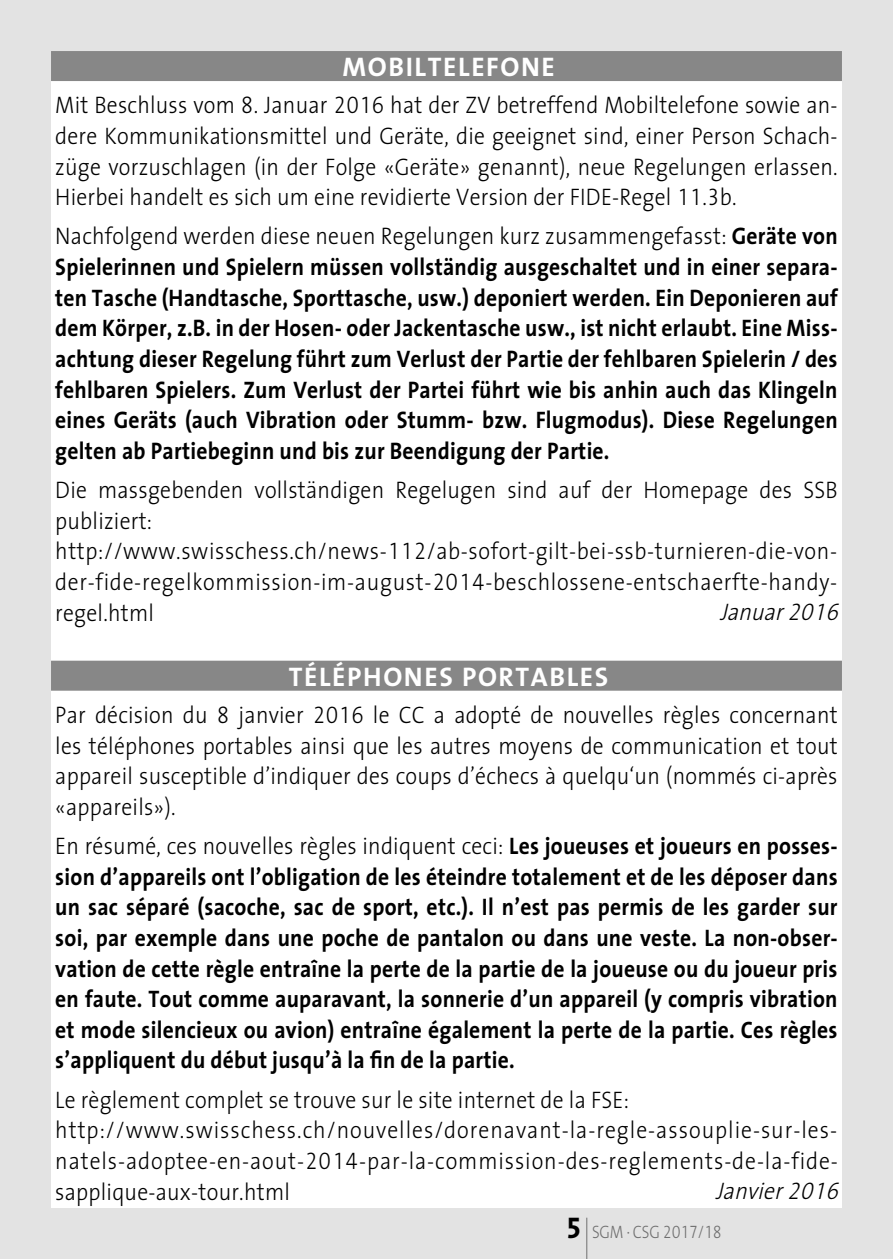
<style>
.page{position:relative;width:893px;height:1259px;background:#e3e3e3}
.page>*{position:absolute;margin:0;border:0;box-sizing:border-box;transform-origin:0 0}
.t1{font:27px "The Sans 7 Bold Tab";letter-spacing:.06em;color:#fff}
.t2{font:24px/30.6px "The Sans 7 Bold Tab";letter-spacing:.01em;color:#000;text-align:justify;scale:.9 1}
.t3{font:24px/30.6px "The Sans 3 Light Tab";letter-spacing:.01em;color:#000;text-align:justify;scale:.9 1}
.t4{font:24px/30.6px "The Sans 3 Light Tab";letter-spacing:.03em;color:#000;scale:.9 1}
.t5{font:24px/30.6px "The Sans 3 Light Tab";letter-spacing:.04em;color:#000;scale:.9 1}
.t6{font:italic 24px "The Sans 3 Light Tab";color:#000;scale:.9 1}
.t7{font:18px "The Sans 3 Light Tab";letter-spacing:-.01em;color:#6f6f6f;scale:.85 1}
.s1{font-family:"The Sans 7 Bold Tab"}
.s2{font-family:"The Sans 7 Bold Tab";font-size:30px;color:#000}
</style>
<div class="page">
<hr style="left:586px;top:1217px;width:1px;height:42px;background:#6f6f6f">
<div style="left:51px;top:51px;width:791px;height:1157px;background:#fff"></div>
<div style="left:51px;top:51px;width:791px;height:30px;background:#878787"></div>
<div style="left:51px;top:660px;width:791px;height:30px;background:#878787"></div>
<p class="t1" style="left:342px;top:44px;width:214px">MOBILTELEFONE</p>
<p class="t3" style="left:55px;top:89px;width:871px">Mit Beschluss vom 8. Januar 2016 hat der ZV betreffend Mobiltelefone sowie an&shy;dere Kommunikationsmittel und Geräte, die geeignet sind, einer Person Schach&shy;züge vorzuschlagen (in der Folge «Geräte» genannt), neue Regelungen erlassen.<br>Hierbei handelt es sich um eine revidierte Version der FIDE-Regel 11.3b.</p>
<p class="t3" style="left:55px;top:220px;width:871px">Nachfolgend werden diese neuen Regelungen kurz zusammengefasst: <span class="s1">Geräte von</span></p>
<p class="t2" style="left:55px;top:251px;width:871px">Spielerinnen und Spielern müssen vollständig ausgeschaltet und in einer separa&shy;ten Tasche (Handtasche, Sporttasche, usw.) deponiert werden. Ein Deponieren auf dem Körper, z.B. in der Hosen- oder Jackentasche usw., ist nicht erlaubt. Eine Miss&shy;achtung dieser Regelung führt zum Verlust der Partie der fehlbaren Spielerin / des fehlbaren Spielers. Zum Verlust der Partei führt wie bis anhin auch das Klingeln eines Geräts (auch Vibration oder Stumm- bzw. Flugmodus). Diese Regelungen gelten ab Partiebeginn und bis zur Beendigung der Partie.</p>
<p class="t4" style="left:55px;top:474px;width:871px">Die massgebenden vollständigen Regelugen sind auf der Homepage des SSB publiziert: http://www.swisschess.ch/news-112/ab-sofort-gilt-bei-ssb-turnieren-die-von&shy;der-fide-regelkommission-im-august-2014-beschlossene-entschaerfte-handy&shy;regel.html</p>
<p class="t6" style="left:720px;top:592px;width:142px">Januar2016</p>
<p class="t1" style="left:289px;top:654px;width:321px">TÉLÉPHONES PORTABLES</p>
<p class="t3" style="left:55px;top:699px;width:871px">Par décision du 8 janvier 2016 le CC a adopté de nouvelles règles concernant les téléphones portables ainsi que les autres moyens de communication et tout appareil susceptible d’indiquer des coups d’échecs à quelqu‘un (nommés ci-après «appareils»).</p>
<p class="t3" style="left:55px;top:830px;width:871px">En résumé, ces nouvelles règles indiquent ceci: <span class="s1">Les joueuses et joueurs en posses-</span></p>
<p class="t2" style="left:55px;top:860px;width:871px">sion d’appareils ont l’obligation de les éteindre totalement et de les déposer dans un sac séparé (sacoche, sac de sport, etc.). Il n’est pas permis de les garder sur soi, par exemple dans une poche de pantalon ou dans une veste. La non-obser&shy;vation de cette règle entraîne la perte de la partie de la joueuse ou du joueur pris en faute. Tout comme auparavant, la sonnerie d’un appareil (y compris vibration et mode silencieux ou avion) entraîne également la perte de la partie. Ces règles s’appliquent du début jusqu’à la fin de la partie.</p>
<p class="t5" style="left:55px;top:1083px;width:871px">Le règlement complet se trouve sur le site internet de la FSE: http://www.swisschess.ch/nouvelles/dorenavant-la-regle-assouplie-sur-les&shy;natels-adoptee-en-aout-2014-par-la-commission-des-reglements-de-la-fide&shy;sapplique-aux-tour.html</p>
<p class="t6" style="left:715px;top:1171px;width:147px">Janvier2016</p>
<p class="t7" style="left:566px;top:1217px;width:185px"><span class="s2">5</span> SGM · CSG 2017/18</p>
</div>
